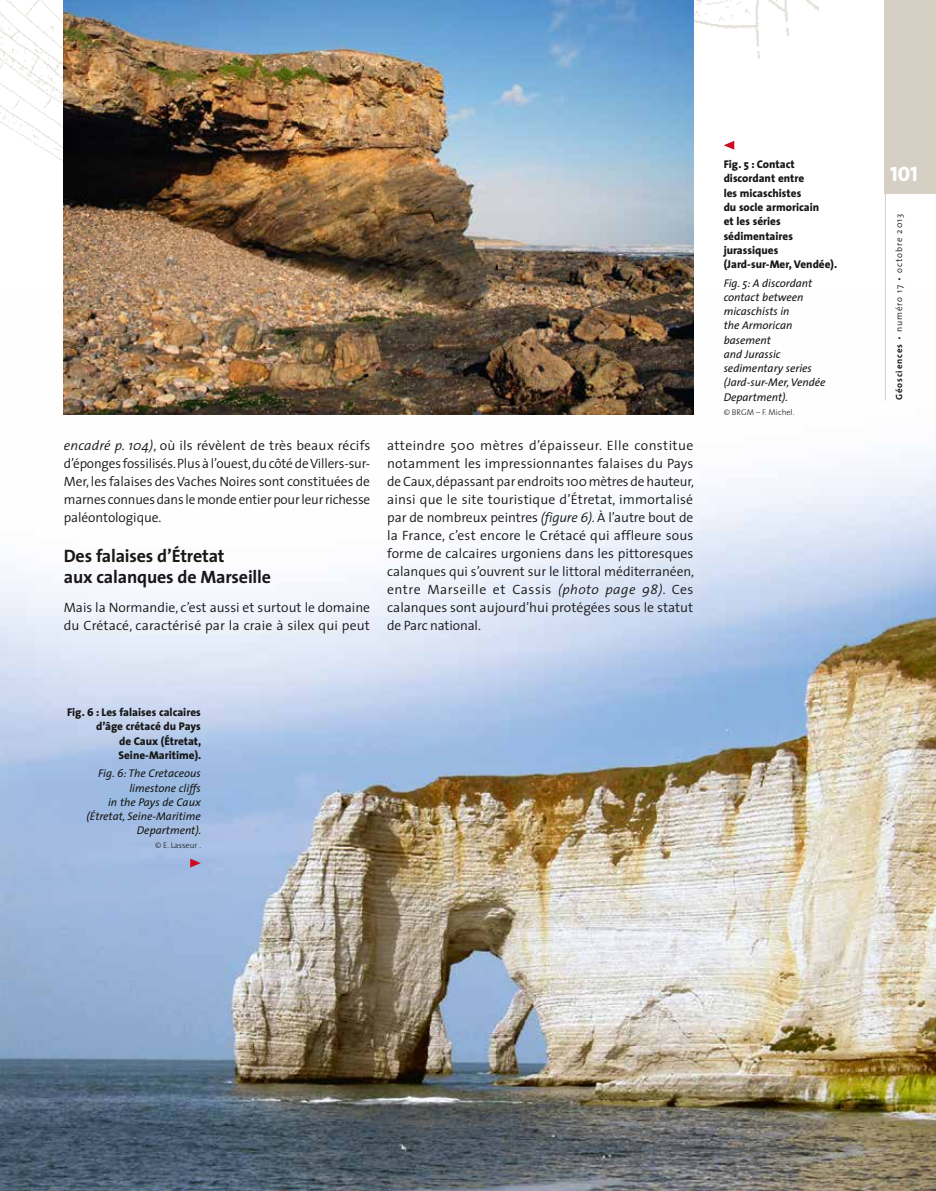
<style>
.page{position:relative;width:936px;height:1191px;background:#fff}
.page>*{position:absolute;margin:0;border:0;box-sizing:border-box;transform-origin:0 0}
.t1{font:21px "The Sans Extra Bold Caps";color:#fff}
.t2{font:700 18px/21.6px "The Sans";letter-spacing:-.01em;color:#181716}
.t3{font:300 13.5px/18px "The Sans";letter-spacing:-.005em;color:#181716;text-align:justify}
.t4{font:italic 11.25px/14.2px "The Sans";color:#181716}
.t5{font:800 11.25px/14.2px "The Sans";color:#181716}
.t6{font:300 9px "The Sans";letter-spacing:.1em;color:#181716}
.t7{font:300 8.25px "The Sans";color:#181716}
.s1{font-style:italic}
.s2{font-weight:700}
</style>
<div class="page">
<img style="left:0;top:288px;width:935px;height:903px">
<img style="left:0;top:0;width:818px;height:262px">
<div style="left:884px;top:0;width:51px;height:194px;background:#d5cfc4"></div>
<hr style="left:885px;top:193px;width:1px;height:207px;background:#d5cfc4">
<svg style="left:723px;top:141px;width:11px;height:9px"></svg>
<img style="left:64px;top:0;width:629px;height:415px">
<svg style="left:190px;top:858px;width:11px;height:9px"></svg>
<p class="t3" style="left:64px;top:436px;width:308px"><span class="s1">encadré p. 104)</span>, où ils révèlent de très beaux récifs d’éponges fossilisés. Plus à l’ouest, du côté de Villers-sur-Mer, les falaises des Vaches Noires sont constituées de marnes connues dans le monde entier pour leur richesse paléontologique.</p>
<h2 class="t2" style="left:64px;top:544px;width:209px">Des falaises d’Étretat<br>aux calanques de Marseille</h2>
<p class="t3" style="left:64px;top:598px;width:308px">Mais la Normandie, c’est aussi et surtout le domaine du Crétacé, caractérisé par la craie à silex qui peut</p>
<p class="t3" style="left:387px;top:436px;width:308px">atteindre 500 mètres d’épaisseur. Elle constitue notamment les impressionnantes falaises du Pays de Caux, dépassant par endroits 100 mètres de hauteur, ainsi que le site touristique d’Étretat, immortalisé par de nombreux peintres <span class="s1">(figure 6)</span>. À l’autre bout de la France, c’est encore le Crétacé qui affleure sous forme de calcaires urgoniens dans les pittoresques calanques qui s’ouvrent sur le littoral méditerranéen, entre Marseille et Cassis <span class="s1">(photo page 98).</span> Ces calanques sont aujourd’hui protégées sous le statut de Parc national.</p>
<p class="t5" style="left:723px;top:157px;width:115px">Fig. 5 : Contact discordant entre<br>les micaschistes<br>du socle armoricain<br>et les séries sédimentaires jurassiques (Jard-sur-Mer, Vendée).</p>
<p class="t4" style="left:723px;top:275px;width:103px">Fig. 5: A discordant contact between micaschists in<br>the Armorican basement<br>and Jurassic sedimentary series (Jard-sur-Mer, Vendée<br>Department).</p>
<p class="t7" style="left:723px;top:405px;width:72px">© BRGM – F. Michel.</p>
<p class="t5" style="left:67px;top:705px;width:136px;text-align:right">Fig. 6 : Les falaises calcaires d’âge crétacé du Pays<br>de Caux (Étretat,<br>Seine-Maritime).</p>
<p class="t4" style="left:87px;top:766px;width:116px;text-align:right">Fig. 6: The Cretaceous limestone cliffs<br>in the Pays de Caux (Étretat, Seine-Maritime<br>Department).</p>
<p class="t7" style="left:155px;top:839px;width:48px">© E. Lasseur .</p>
<h1 class="t1" style="left:890px;top:156px;width:29px">101</h1>
<p class="t6" style="left:891px;top:400px;width:188px;rotate:-90deg"><span class="s2">Géosciences</span> • numéro 17 • octobre 2013</p>
</div>
